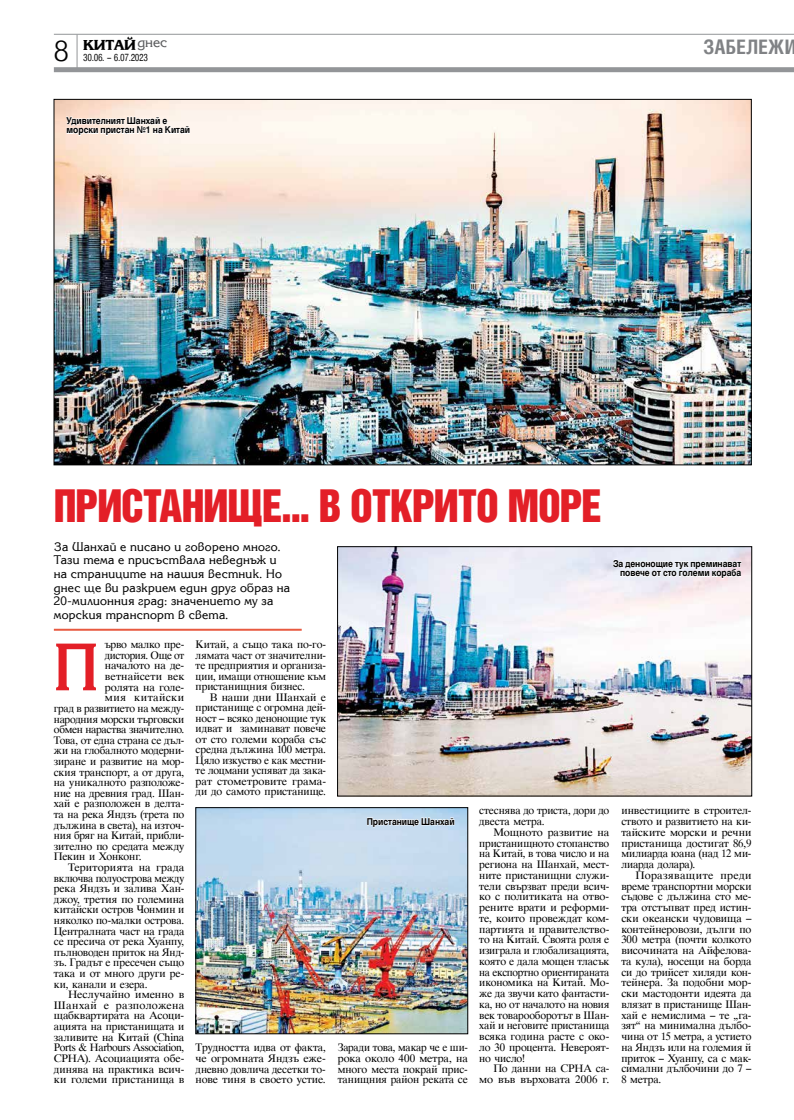
<style>
.page{position:relative;width:794px;height:1120px;background:#fff}
.page>*{position:absolute;margin:0;border:0;box-sizing:border-box;transform-origin:0 0}
.t1{font:700 70px "Karina CYR";color:#e31f27;scale:.9 1}
.t2{font:700 41px "Iskar";letter-spacing:-.025em;color:#e31f27}
.t3{font:30px "Hebar Light CYR";color:#000}
.t4{font:700 20px "Hebar Condensed CYR";letter-spacing:.015em;color:#808285}
.t5{font:15px "Karina Black CYR";color:#000}
.t6{font:13px/13.6px "Karina CYR";letter-spacing:.015em;color:#000}
.t7{font:10.5px/10.5px "Timok CYR";letter-spacing:-.005em;color:#000;text-align:justify}
.t8{font:10.5px/10.7px "Timok CYR";letter-spacing:-.005em;color:#000;text-align:justify;scale:1.04 1}
.t9{font:10.5px "Timok CYR";letter-spacing:-.025em;color:#000}
.t10{font:10.5px "Timok CYR";letter-spacing:-.03em;color:#000}
.t11{font:10.5px "Timok CYR";letter-spacing:-.005em;color:#000;scale:.96 1}
.t12{font:10.5px "Timok CYR";letter-spacing:.025em;color:#000;scale:1.04 1}
.t13{font:10.5px "Timok CYR";letter-spacing:-.025em;color:#000;scale:.96 1}
.t14{font:10.5px "Timok CYR";letter-spacing:.05em;color:#000;scale:1.04 1}
.t15{font:10px "Hebar Condensed CYR";letter-spacing:-.04em;color:#000;scale:.93 1}
.t16{font:700 9.5px/9.5px "Hebar CYR";letter-spacing:-.005em;color:#000;scale:.9 1}
</style>
<div class="page">
<hr style="left:54px;top:34px;width:740px;height:1px;background:#939598">
<div style="left:54px;top:67px;width:740px;height:5px;background:#939598"></div>
<hr style="left:77px;top:35px;width:1px;height:35px;background:#939598">
<img style="left:339px;top:548px;width:411px;height:246px">
<div style="left:337px;top:546px;width:415px;height:250px;border:1px solid #000"></div>
<img style="left:198px;top:809px;width:268px;height:223px">
<div style="left:196px;top:807px;width:272px;height:227px;border:1px solid #000"></div>
<img style="left:56px;top:101px;width:693px;height:362px">
<hr style="left:54px;top:629px;width:248px;height:2px;background:#e85a41">
<svg style="left:65px;top:114px;width:126px;height:30px"></svg>
<svg style="left:612px;top:553px;width:130px;height:34px"></svg>
<svg style="left:366px;top:815px;width:89px;height:15px"></svg>
<h3 class="t3" style="left:54px;top:33px;width:17px">8</h3>
<h3 class="t5" style="left:83px;top:36px;width:85px">Китай<sup>днес</sup></h3>
<p class="t15" style="left:83px;top:52px;width:71px">30.06. – 6.07.2023</p>
<p class="t16" style="left:67px;top:116px;width:139px">Удивителният Шанхай е морски пристан №1 на Китай</p>
<h3 class="t4" style="left:703px;top:35px;width:95px">забележи</h3>
<h2 class="t2" style="left:54px;top:481px;width:549px">ПРИСТАНИЩЕ... В ОТКРИТО МОРЕ</h2>
<p class="t6" style="left:54px;top:540px;width:238px">За Шанхай е писано и говорено много.<br>Тази тема е присъствала неведнъж и на страниците на нашия вестник. Но днес ще ви разкрием един друг образ на 20-милионния град: значението му за морския транспорт в света.</p>
<p class="t16" style="left:613px;top:559px;width:144px;text-align:right">За денонощие тук преминават повече от сто големи кораба</p>
<h1 class="t1" style="left:54px;top:627px;width:51px">П</h1>
<p class="t9" style="left:105px;top:638px;width:81px">ърво малко пре-</p>
<p class="t13" style="left:105px;top:649px;width:84px">дистория. Още от</p>
<p class="t8" style="left:105px;top:660px;width:78px">началото на де-</p>
<p class="t8" style="left:105px;top:671px;width:78px">ветнайсети век</p>
<p class="t8" style="left:105px;top:682px;width:78px">ролята на голе-</p>
<p class="t14" style="left:105px;top:691px;width:78px">мия китайски</p>
<p class="t7" style="left:54px;top:703px;width:132px">град в развитието на между-</p>
<p class="t9" style="left:54px;top:712px;width:132px">народния морски търговски</p>
<p class="t9" style="left:54px;top:723px;width:132px">обмен нараства значително.</p>
<p class="t7" style="left:54px;top:735px;width:132px">Това, от една страна се дъл-</p>
<p class="t7" style="left:54px;top:745px;width:132px">жи на глобалното модерни-</p>
<p class="t7" style="left:54px;top:756px;width:132px">зиране и развитие на мор-</p>
<p class="t7" style="left:54px;top:767px;width:132px">ския транспорт, а от друга,</p>
<p class="t7" style="left:54px;top:777px;width:132px">на уникалното разположе-</p>
<p class="t7" style="left:54px;top:788px;width:132px">ние на древния град. Шан-</p>
<p class="t7" style="left:54px;top:798px;width:132px">хай е разположен в делта-</p>
<p class="t7" style="left:54px;top:809px;width:132px">та на река Яндзъ (трета по</p>
<p class="t7" style="left:54px;top:820px;width:132px">дължина в света), на източ-</p>
<p class="t7" style="left:54px;top:830px;width:132px">ния бряг на Китай, прибли-</p>
<p class="t7" style="left:54px;top:841px;width:132px">зително по средата между</p>
<p class="t9" style="left:54px;top:850px;width:89px">Пекин и Хонконг.</p>
<p class="t8" style="left:68px;top:862px;width:113px">Територията на града</p>
<p class="t11" style="left:54px;top:872px;width:137px">включва полуострова между</p>
<p class="t7" style="left:54px;top:883px;width:132px">река Яндзъ и залива Хан-</p>
<p class="t7" style="left:54px;top:894px;width:132px">джоу, третия по големина</p>
<p class="t7" style="left:54px;top:904px;width:132px">китайски остров Чонмин и</p>
<p class="t7" style="left:54px;top:915px;width:132px">няколко по-малки острова.</p>
<p class="t7" style="left:54px;top:926px;width:132px">Централната част на града</p>
<p class="t7" style="left:54px;top:936px;width:132px">се пресича от река Хуанпу,</p>
<p class="t7" style="left:54px;top:947px;width:132px">пълноводен приток на Янд-</p>
<p class="t7" style="left:54px;top:957px;width:132px">зъ. Градът е пресечен също</p>
<p class="t7" style="left:54px;top:968px;width:132px">така и от много други ре-</p>
<p class="t7" style="left:54px;top:979px;width:95px">ки, канали и езера.</p>
<p class="t8" style="left:68px;top:989px;width:113px">Неслучайно именно в</p>
<p class="t12" style="left:54px;top:999px;width:127px">Шанхай е разположена</p>
<p class="t7" style="left:54px;top:1010px;width:132px">щабквартирата на Асоци-</p>
<p class="t7" style="left:54px;top:1021px;width:132px">ацията на пристанищата и</p>
<p class="t7" style="left:54px;top:1032px;width:132px">заливите на Китай (China</p>
<p class="t10" style="left:54px;top:1041px;width:132px">Ports &amp; Harbours Association,</p>
<p class="t7" style="left:54px;top:1053px;width:132px">CPHA). Асоциацията обе-</p>
<p class="t7" style="left:54px;top:1063px;width:132px">динява на практика всич-</p>
<p class="t8" style="left:54px;top:1074px;width:127px">ки големи пристанища в</p>
<p class="t7" style="left:196px;top:639px;width:132px">Китай, а също така по-го&shy;лямата част от значителни&shy;те предприятия и организа&shy;ции, имащи отношение към пристанищния бизнес.</p>
<p class="t7" style="left:196px;top:692px;width:132px;text-indent:14px">В наши дни Шанхай е пристанище с огромна дей&shy;ност – всяко денонощие тук идват и заминават повече от сто големи кораба със средна дължина 100 метра.<br>Цяло изкуство е как местни&shy;те лоцмани успяват да зака&shy;рат стометровите грама&shy;ди до самото пристанище.</p>
<p class="t16" style="left:367px;top:817px;width:99px">Пристанище Шанхай</p>
<p class="t7" style="left:196px;top:1042px;width:132px">Трудността идва от факта, че огромната Яндзъ еже&shy;дневно довлича десетки то&shy;нове тиня в своето устие.</p>
<p class="t7" style="left:338px;top:1042px;width:132px">Заради това, макар че е ши&shy;рока около 400 метра, на много места покрай прис&shy;танищния район реката се</p>
<p class="t7" style="left:479px;top:805px;width:132px">стеснява до триста, дори до двеста метра.</p>
<p class="t8" style="left:479px;top:827px;width:127px;text-indent:14px">Мощното развитие на пристанищното стопанство на Китай, в това число и на региона на Шанхай, мест&shy;ните пристанищни служи&shy;тели свързват преди всич&shy;ко с политиката на отво&shy;рените врати и реформи&shy;те, които провеждат ком&shy;партията и правителство&shy;то на Китай. Своята роля е изиграла и глобализацията, която е дала мощен тласък на експортно ориентираната икономика на Китай. Мо&shy;же да звучи като фантасти&shy;ка, но от началото на новия век товарооборотът в Шан&shy;хай и неговите пристанища всяка година расте с око&shy;ло 30 процента. Невероят&shy;но число!</p>
<p class="t7" style="left:479px;top:1063px;width:132px;text-align:right">По данни на CPHA са&shy;мо във върховата 2006 г.</p>
<p class="t7" style="left:621px;top:805px;width:132px">инвестициите в строител&shy;ството и развитието на ки&shy;тайските морски и речни пристанища достигат 86,9 милиарда юана (над 12 ми&shy;лиарда долара).</p>
<p class="t8" style="left:621px;top:870px;width:127px;text-indent:14px">Поразяващите преди време транспортни морски съдове с дължина сто ме&shy;тра отстъпват пред истин&shy;ски океански чудовища – контейнеровози, дълги по 300 метра (почти колкото височината на Айфелова&shy;та кула), носещи на борда си до трийсет хиляди кон&shy;тейнера. За подобни мор&shy;ски мастодонти идеята да влязат в пристанище Шан&shy;хай е немислима – те „га&shy;зят“ на минимална дълбо&shy;чина от 15 метра, а устието на Яндзъ или на големия й приток – Хуанпу, са с мак&shy;симални дълбочини до 7 – 8 метра.</p>
</div>
